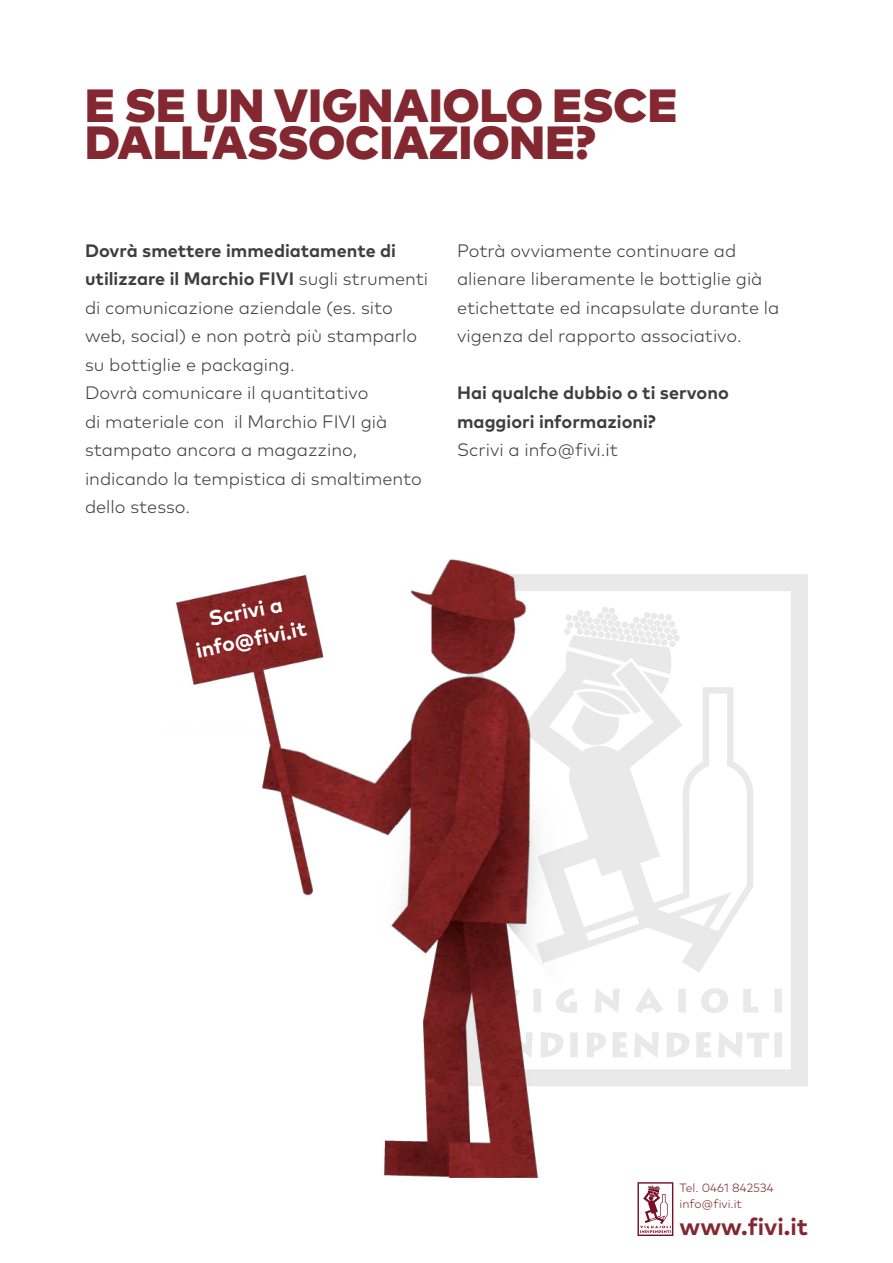
<style>
.page{position:relative;width:893px;height:1263px;background:#fff}
.page>*{position:absolute;margin:0;border:0;box-sizing:border-box;transform-origin:0 0}
.t1{font:900 46.5px/37.5px "Mark OT";letter-spacing:.005em;color:#832730}
.t2{font:700 24px "Mark OT";color:#832730}
.t3{font:700 21px/28.7px "Mark OT";color:#fff;text-align:center}
.t4{font:300 18px/28.5px "Mark OT";color:#3e3e3f}
.t5{font:700 18px/28.5px "Mark OT";color:#3e3e3f}
.t6{font:300 12px/16.5px "Mark OT";color:#832730}
.s1{font-weight:700}
</style>
<div class="page">
<svg style="left:637px;top:1182px;width:36px;height:54px"></svg>
<svg style="left:592px;top:574px;width:216px;height:512px"></svg>
<img style="left:176px;top:559px;width:416px;height:619px">
<h1 class="t1" style="left:85px;top:85px;width:594px">E SE UN VIGNAIOLO ESCE<br>DALL’ASSOCIAZIONE?</h1>
<p class="t4" style="left:85px;top:236px;width:345px"><span class="s1">Dovrà smettere immediatamente di utilizzare il Marchio FIVI</span> sugli strumenti di comunicazione aziendale (es. sito web, social) e non potrà più stamparlo su bottiglie e packaging.<br>Dovrà comunicare il quantitativo<br>di materiale con il Marchio FIVI già stampato ancora a magazzino, indicando la tempistica di smaltimento dello stesso.</p>
<p class="t4" style="left:457px;top:236px;width:324px">Potrà ovviamente continuare ad alienare liberamente le bottiglie già etichettate ed incapsulate durante la vigenza del rapporto associativo.</p>
<p class="t5" style="left:457px;top:378px;width:273px">Hai qualche dubbio o ti servono maggiori informazioni?</p>
<p class="t4" style="left:457px;top:435px;width:162px">Scrivi a info@fivi.it</p>
<p class="t3" style="left:187px;top:608px;width:114px;rotate:-12deg">Scrivi a info@fivi.it</p>
<p class="t6" style="left:680px;top:1179px;width:96px">Tel. 0461 842534 info@fivi.it</p>
<h2 class="t2" style="left:680px;top:1211px;width:130px">www.fivi.it</h2>
</div>
